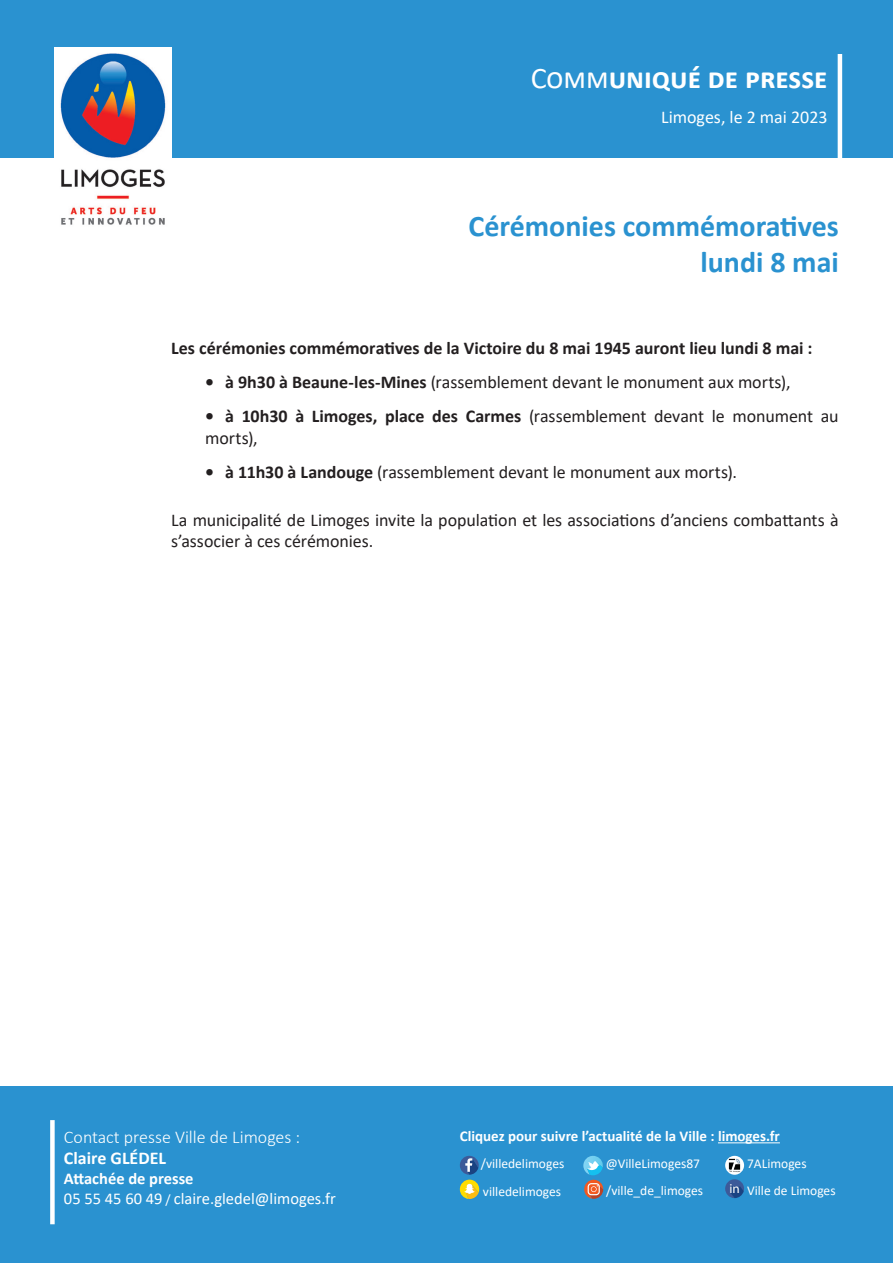
<style>
.page{position:relative;width:893px;height:1263px;background:#fff}
.page>*{position:absolute;margin:0;border:0;box-sizing:border-box;transform-origin:0 0}
.t1{font:700 30px/36px "Calibri";color:#2a92d0;text-align:right}
.t2{font:700 30px "Calibri";color:#fff}
.t3{font:18px/21.6px "Calibri";letter-spacing:-.005em;color:#231f20}
.t4{font:700 18px "Calibri";color:#231f20}
.t5{font:300 18px "Calibri";color:#fff}
.t6{font:18px "Calibri";color:#fff}
.t7{font:700 18px "Calibri";color:#fff}
.t8{font:16.5px/19.8px "Calibri";color:#fff}
.t9{font:700 15px "Calibri";color:#fff}
.t10{font:13.5px/27.2px "Calibri";color:#fff}
.t11{font:13.2px "Myriad Pro";color:#fff}
.s1{font-weight:400}
.s2{font-weight:700}
.s3{font-size:13.5px}
</style>
<div class="page">
<div style="left:0;top:0;width:893px;height:157px;background:#2a92d0"></div>
<img style="left:54px;top:48px;width:117px;height:177px">
<hr style="left:838px;top:54px;width:4px;height:112px;background:#fff">
<div style="left:0;top:1086px;width:893px;height:177px;background:#2a92d0"></div>
<div style="left:50px;top:1120px;width:5px;height:104px;background:#fff"></div>
<hr style="left:718px;top:1142px;width:62px;height:1px;background:#fff">
<svg style="left:460px;top:1156px;width:19px;height:43px"></svg>
<svg style="left:583px;top:1156px;width:20px;height:43px"></svg>
<svg style="left:725px;top:1156px;width:19px;height:19px"></svg>
<img style="left:728px;top:1158px;width:13px;height:14px">
<svg style="left:725px;top:1179px;width:19px;height:19px"></svg>
<h1 class="t2" style="left:531px;top:57px;width:298px"><span class="s1">Comm</span>uniqué de presse</h1>
<p class="t6" style="left:661px;top:104px;width:168px">Limoges, le 2 mai 2023</p>
<h1 class="t1" style="left:468px;top:208px;width:372px">Cérémonies commémoratives lundi 8 mai</h1>
<p class="t4" style="left:171px;top:335px;width:643px">Les cérémonies commémoratives de la Victoire du 8 mai 1945 auront lieu lundi 8 mai :</p>
<p class="t3" style="left:205px;top:371px;width:587px"><span class="s2">• à 9h30 à Beaune-les-Mines</span> (rassemblement devant le monument aux morts),</p>
<p class="t3" style="left:205px;top:405px;width:635px"><span class="s2">• à 10h30 à Limoges, place des Carmes</span> (rassemblement devant le monument au morts),</p>
<p class="t3" style="left:205px;top:461px;width:533px"><span class="s2">• à 11h30 à Landouge</span> (rassemblement devant le monument aux morts).</p>
<p class="t3" style="left:171px;top:508px;width:669px">La municipalité de Limoges invite la population et les associations d’anciens combattants à s’associer à ces cérémonies.</p>
<p class="t5" style="left:64px;top:1125px;width:238px">Contact presse Ville de Limoges :</p>
<p class="t7" style="left:64px;top:1145px;width:104px">Claire GLÉDEL</p>
<p class="t8" style="left:64px;top:1168px;width:273px"><span class="s2">Attachée de presse<br></span>05 55 45 60 49 <span class="s3">/</span> claire.gledel@limoges.fr</p>
<p class="t9" style="left:460px;top:1125px;width:322px">Cliquez pour suivre l’actualité de la Ville : limoges.fr</p>
<p class="t10" style="left:606px;top:1150px;width:99px">@VilleLimoges87 /ville_de_limoges</p>
<p class="t10" style="left:481px;top:1149px;width:85px;line-height:27.6px">/villedelimoges villedelimoges</p>
<p class="t10" style="left:747px;top:1150px;width:61px">7ALimoges</p>
<p class="t11" style="left:729px;top:1180px;width:12px">in</p>
<p class="t10" style="left:747px;top:1177px;width:90px">Ville de Limoges</p>
</div>
